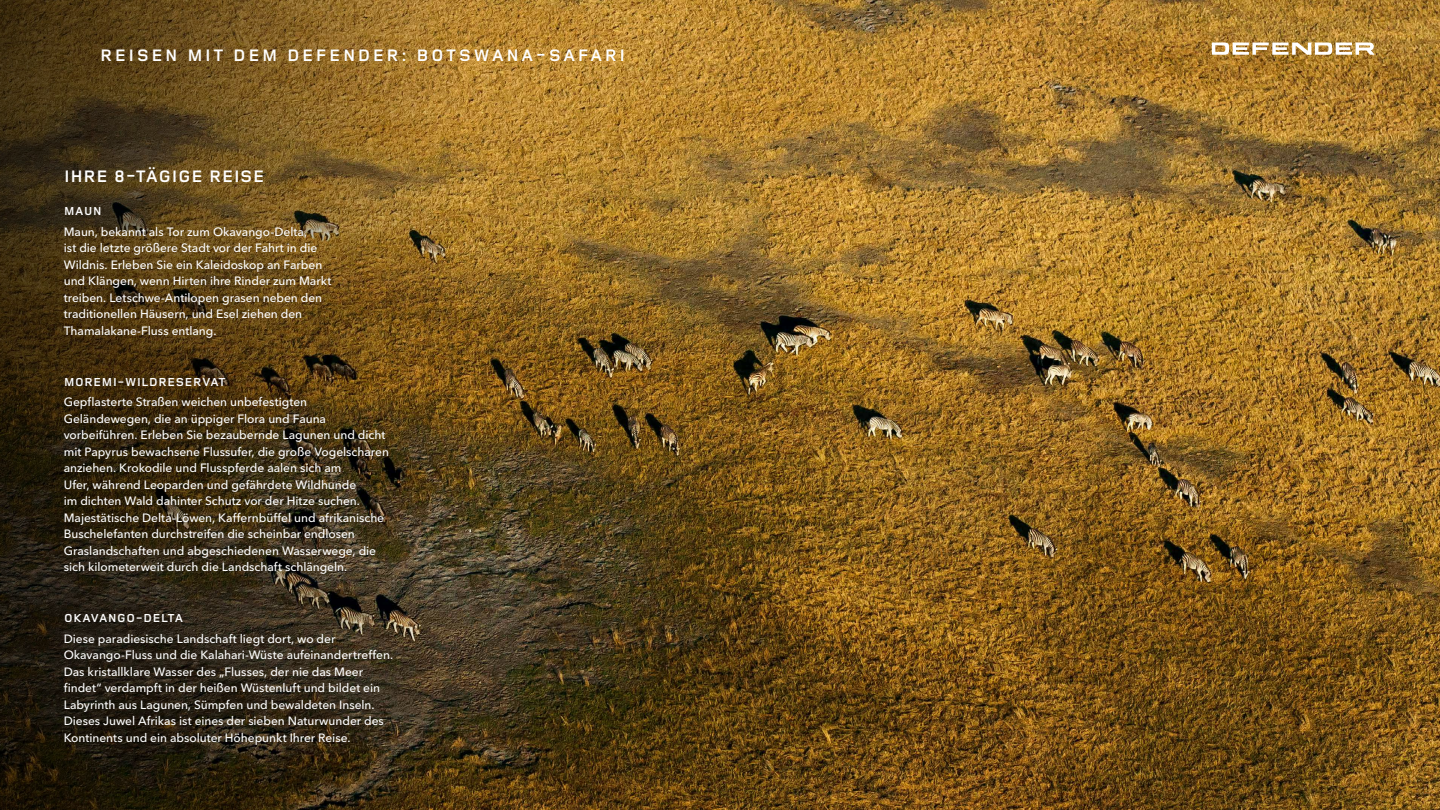
<style>
.page{position:relative;width:1440px;height:810px;background:#fff}
.page>*{position:absolute;margin:0;border:0;box-sizing:border-box;transform-origin:0 0}
.t1{font:700 17.25px "Land Rover Wide";letter-spacing:.1em;color:#fff}
.t2{font:700 17.25px "Land Rover Wide";letter-spacing:-.005em;color:#fff}
.t3{font:500 12px/16.5px "Avenir Next W1 G";letter-spacing:-.005em;color:#fff}
.t4{font:700 12px "Land Rover Wide";color:#fff}
</style>
<div class="page">
<img style="left:617px;top:0;width:823px;height:810px">
<svg style="left:0;top:369px;width:617px;height:441px;background:#3d2f16"></svg>
<img style="left:0;top:0;width:1134px;height:369px">
<svg style="left:1212px;top:43px;width:163px;height:12px"></svg>
<h1 class="t1" style="left:100px;top:43px;width:527px">REISEN MIT DEM DEFENDER: BOTSWANA-SAFARI</h1>
<h1 class="t2" style="left:64px;top:164px;width:203px">IHRE 8-TÄGIGE REISE</h1>
<p class="t4" style="left:64px;top:203px;width:40px">MAUN</p>
<p class="t3" style="left:64px;top:222px;width:269px">Maun, bekannt als Tor zum Okavango-Delta,<br>ist die letzte größere Stadt vor der Fahrt in die Wildnis. Erleben Sie ein Kaleidoskop an Farben und Klängen, wenn Hirten ihre Rinder zum Markt treiben. Letschwe-Antilopen grasen neben den traditionellen Häusern, und Esel ziehen den Thamalakane-Fluss entlang.</p>
<p class="t4" style="left:64px;top:373px;width:164px">MOREMI-WILDRESERVAT</p>
<p class="t3" style="left:64px;top:393px;width:327px">Gepflasterte Straßen weichen unbefestigten Geländewegen, die an üppiger Flora und Fauna vorbeiführen. Erleben Sie bezaubernde Lagunen und dicht mit Papyrus bewachsene Flussufer, die große Vogelscharen anziehen. Krokodile und Flusspferde aalen sich am<br>Ufer, während Leoparden und gefährdete Wildhunde<br>im dichten Wald dahinter Schutz vor der Hitze suchen.<br>Majestätische Delta-Löwen, Kaffernbüffel und afrikanische Buschelefanten durchstreifen die scheinbar endlosen Graslandschaften und abgeschiedenen Wasserwege, die sich kilometerweit durch die Landschaft schlängeln.</p>
<p class="t4" style="left:64px;top:610px;width:121px">OKAVANGO-DELTA</p>
<p class="t3" style="left:64px;top:629px;width:331px">Diese paradiesische Landschaft liegt dort, wo der Okavango-Fluss und die Kalahari-Wüste aufeinandertreffen.<br>Das kristallklare Wasser des „Flusses, der nie das Meer findet“ verdampft in der heißen Wüstenluft und bildet ein Labyrinth aus Lagunen, Sümpfen und bewaldeten Inseln.<br>Dieses Juwel Afrikas ist eines der sieben Naturwunder des Kontinents und ein absoluter Höhepunkt Ihrer Reise.</p>
</div>
